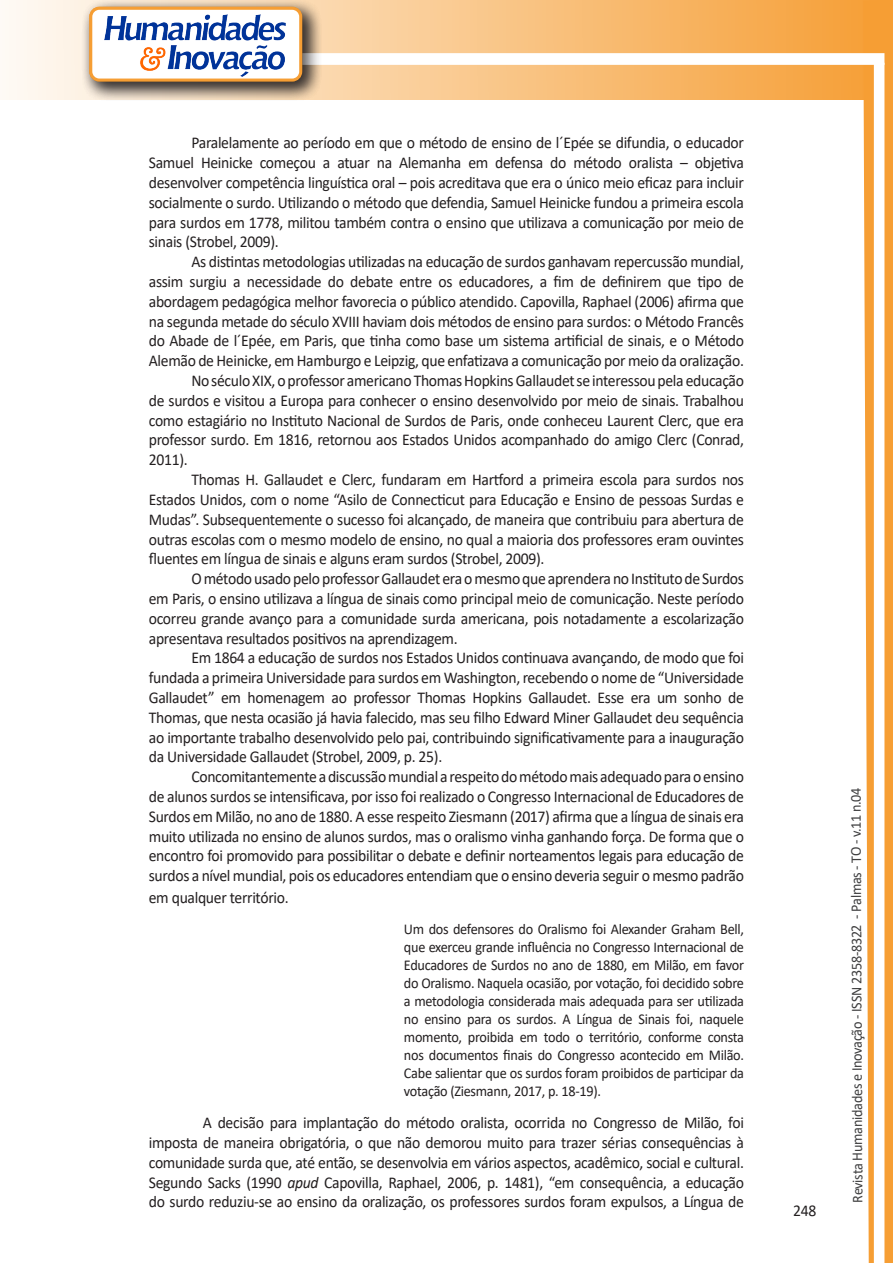
<style>
.page{position:relative;width:893px;height:1263px;background:#fff}
.page>*{position:absolute;margin:0;border:0;box-sizing:border-box;transform-origin:0 0}
.texto{font:16.5px/19.8px "Calibri";letter-spacing:-.02em;color:#231f20;text-align:justify;scale:.95 1}
.citacao{font:15px/18px "Calibri";letter-spacing:-.02em;color:#231f20;text-align:justify;scale:.95 1}
.t1{font:15px "Calibri";letter-spacing:-.025em;color:#3e3e3f;scale:.95 1}
.s1{font-style:italic}
</style>
<div class="page">
<svg style="left:5px;top:0;width:858px;height:100px;background:#f9c484"></svg>
<div style="left:302px;top:53px;width:582px;height:12px;background:#fff;border:2px solid #fff"></div>
<svg style="left:863px;top:0;width:30px;height:1263px"></svg>
<div style="left:81px;top:0;width:241px;height:102px;background:#231f20;opacity:.75"></div>
<div style="left:91px;top:8px;width:210px;height:72px;background:#fff;border-radius:9px"></div>
<img style="left:104px;top:14px;width:181px;height:62px">
<div style="left:89px;top:7px;width:213px;height:75px;border:3px solid #f69e34;border-radius:9px"></div>
<p class="texto" style="left:149px;top:133px;width:628px;text-indent:43px">Paralelamente ao período em que o método de ensino de l´Epée se difundia, o educador Samuel Heinicke começou a atuar na Alemanha em defensa do método oralista – objetiva desenvolver competência linguística oral – pois acreditava que era o único meio eficaz para incluir socialmente o surdo. Utilizando o método que defendia, Samuel Heinicke fundou a primeira escola para surdos em 1778, militou também contra o ensino que utilizava a comunicação por meio de sinais (Strobel, 2009).</p>
<p class="texto" style="left:149px;top:251px;width:628px;text-indent:43px">As distintas metodologias utilizadas na educação de surdos ganhavam repercussão mundial, assim surgiu a necessidade do debate entre os educadores, a fim de definirem que tipo de abordagem pedagógica melhor favorecia o público atendido. Capovilla, Raphael (2006) afirma que na segunda metade do século XVIII haviam dois métodos de ensino para surdos: o Método Francês do Abade de l´Epée, em Paris, que tinha como base um sistema artificial de sinais, e o Método Alemão de Heinicke, em Hamburgo e Leipzig, que enfatizava a comunicação por meio da oralização.</p>
<p class="texto" style="left:149px;top:370px;width:628px;text-indent:43px">No século XIX, o professor americano Thomas Hopkins Gallaudet se interessou pela educação de surdos e visitou a Europa para conhecer o ensino desenvolvido por meio de sinais. Trabalhou como estagiário no Instituto Nacional de Surdos de Paris, onde conheceu Laurent Clerc, que era professor surdo. Em 1816, retornou aos Estados Unidos acompanhado do amigo Clerc (Conrad, 2011).</p>
<p class="texto" style="left:149px;top:469px;width:628px;text-indent:43px">Thomas H. Gallaudet e Clerc, fundaram em Hartford a primeira escola para surdos nos Estados Unidos, com o nome “Asilo de Connecticut para Educação e Ensino de pessoas Surdas e Mudas”. Subsequentemente o sucesso foi alcançado, de maneira que contribuiu para abertura de outras escolas com o mesmo modelo de ensino, no qual a maioria dos professores eram ouvintes fluentes em língua de sinais e alguns eram surdos (Strobel, 2009).</p>
<p class="texto" style="left:149px;top:568px;width:628px;text-indent:43px">O método usado pelo professor Gallaudet era o mesmo que aprendera no Instituto de Surdos em Paris, o ensino utilizava a língua de sinais como principal meio de comunicação. Neste período ocorreu grande avanço para a comunidade surda americana, pois notadamente a escolarização apresentava resultados positivos na aprendizagem.</p>
<p class="texto" style="left:149px;top:647px;width:628px;text-indent:43px">Em 1864 a educação de surdos nos Estados Unidos continuava avançando, de modo que foi fundada a primeira Universidade para surdos em Washington, recebendo o nome de “Universidade Gallaudet” em homenagem ao professor Thomas Hopkins Gallaudet. Esse era um sonho de Thomas, que nesta ocasião já havia falecido, mas seu filho Edward Miner Gallaudet deu sequência ao importante trabalho desenvolvido pelo pai, contribuindo significativamente para a inauguração da Universidade Gallaudet (Strobel, 2009, p. 25).</p>
<p class="texto" style="left:149px;top:766px;width:628px;text-indent:43px">Concomitantemente a discussão mundial a respeito do método mais adequado para o ensino de alunos surdos se intensificava, por isso foi realizado o Congresso Internacional de Educadores de Surdos em Milão, no ano de 1880. A esse respeito Ziesmann (2017) afirma que a língua de sinais era muito utilizada no ensino de alunos surdos, mas o oralismo vinha ganhando força. De forma que o encontro foi promovido para possibilitar o debate e definir norteamentos legais para educação de surdos a nível mundial, pois os educadores entendiam que o ensino deveria seguir o mesmo padrão</p>
<p class="texto" style="left:149px;top:887px;width:149px">em qualquer território.</p>
<p class="citacao" style="left:404px;top:919px;width:360px">Um dos defensores do Oralismo foi Alexander Graham Bell, que exerceu grande influência no Congresso Internacional de Educadores de Surdos no ano de 1880, em Milão, em favor do Oralismo. Naquela ocasião, por votação, foi decidido sobre a metodologia considerada mais adequada para ser utilizada no ensino para os surdos. A Língua de Sinais foi, naquele momento, proibida em todo o território, conforme consta nos documentos finais do Congresso acontecido em Milão.<br>Cabe salientar que os surdos foram proibidos de participar da votação (Ziesmann, 2017, p. 18-19).</p>
<p class="texto" style="left:149px;top:1112px;width:628px;text-indent:54px">A decisão para implantação do método oralista, ocorrida no Congresso de Milão, foi imposta de maneira obrigatória, o que não demorou muito para trazer sérias consequências à comunidade surda que, até então, se desenvolvia em vários aspectos, acadêmico, social e cultural.<br>Segundo Sacks (1990 <span class="s1">apud</span> Capovilla, Raphael, 2006, p. 1481), “em consequência, a educação do surdo reduziu-se ao ensino da oralização, os professores surdos foram expulsos, a Língua de</p>
<p class="texto" style="left:793px;top:1200px;width:26px">248</p>
<p class="t1" style="left:846px;top:1203px;width:439px;rotate:-90deg">Revista Humanidades e Inovação - ISSN 2358-8322 - Palmas - TO - v.11 n.04</p>
</div>
